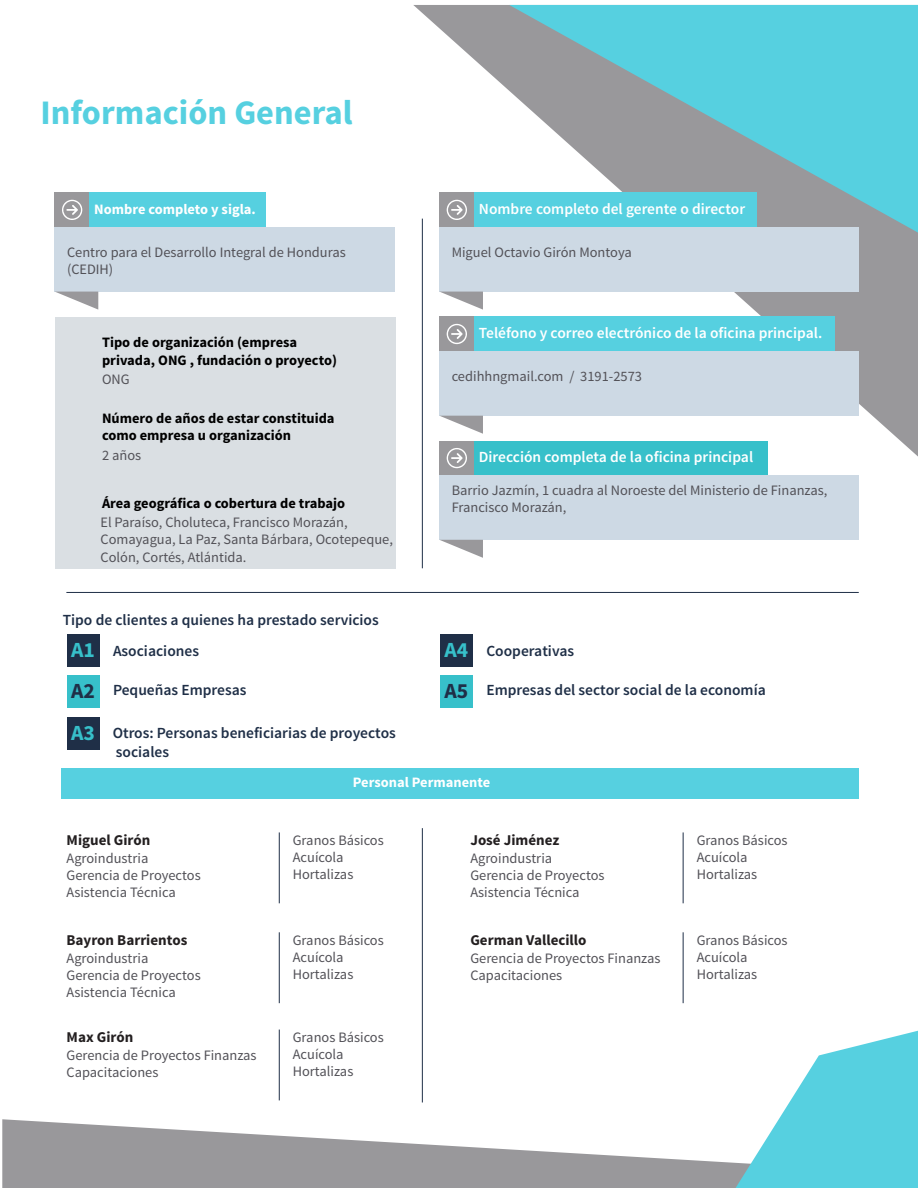
<style>
.page{position:relative;width:918px;height:1188px;background:#fff}
.page>*{position:absolute;margin:0;border:0;box-sizing:border-box;transform-origin:0 0}
.t1{font:700 34.35px "Source Sans Pro";color:#56d0e0}
.t2{font:700 21.6px "Source Sans Pro";color:#37c0ca}
.t3{font:700 21.6px "Source Sans Pro";color:#1f2f47}
.t4{font:600 15.45px/18.6px "Source Sans Pro";color:#1f2f47}
.t5{font:600 15.45px "Source Sans Pro";color:#fff}
.t6{font:700 15px "Source Sans Pro";color:#231f20}
.t7{font:14.4px/17.2px "Source Sans Pro";color:#525157}
.t8{font:700 14.4px/17.2px "Source Sans Pro";color:#000}
.t9{font:700 14.4px "Source Sans Pro";color:#fff}
</style>
<div class="page">
<svg style="left:2px;top:1119px;width:734px;height:69px;fill:#99989b"></svg>
<svg style="left:413px;top:5px;width:505px;height:452px"></svg>
<svg style="left:509px;top:5px;width:409px;height:228px;background:#7abec8"></svg>
<svg style="left:736px;top:1031px;width:182px;height:157px"></svg>
<div style="left:55px;top:317px;width:340px;height:251px;background:#dadfe3"></div>
<div style="left:439px;top:193px;width:35px;height:34px;background:#99989b"></div>
<div style="left:474px;top:193px;width:283px;height:34px;background:#56d0e0"></div>
<div style="left:439px;top:227px;width:420px;height:65px;background:#cdd9e4"></div>
<svg style="left:447px;top:200px;width:20px;height:20px"></svg>
<svg style="left:439px;top:292px;width:44px;height:18px"></svg>
<div style="left:55px;top:193px;width:35px;height:34px;background:#99989b"></div>
<div style="left:90px;top:193px;width:176px;height:34px;background:#56d0e0"></div>
<div style="left:55px;top:227px;width:340px;height:65px;background:#cdd9e4"></div>
<svg style="left:62px;top:200px;width:20px;height:20px"></svg>
<svg style="left:56px;top:292px;width:42px;height:18px"></svg>
<div style="left:439px;top:317px;width:35px;height:34px;background:#99989b"></div>
<div style="left:474px;top:317px;width:361px;height:34px;background:#56d0e0"></div>
<div style="left:439px;top:351px;width:420px;height:65px;background:#cdd9e4"></div>
<svg style="left:447px;top:324px;width:20px;height:20px"></svg>
<svg style="left:439px;top:416px;width:44px;height:18px"></svg>
<div style="left:439px;top:441px;width:35px;height:34px;background:#99989b"></div>
<div style="left:474px;top:441px;width:294px;height:34px;background:#37c0ca"></div>
<div style="left:439px;top:475px;width:420px;height:65px;background:#cdd9e4"></div>
<svg style="left:447px;top:448px;width:20px;height:20px"></svg>
<svg style="left:440px;top:540px;width:43px;height:18px"></svg>
<hr style="left:422px;top:219px;width:1px;height:349px;background:#1f2f47">
<hr style="left:422px;top:828px;width:1px;height:274px;background:#1f2f47">
<div style="left:67px;top:634px;width:33px;height:32px;background:#1f2f47"></div>
<div style="left:67px;top:676px;width:33px;height:32px;background:#37c0ca"></div>
<div style="left:441px;top:634px;width:32px;height:32px;background:#1f2f47"></div>
<div style="left:441px;top:676px;width:32px;height:32px;background:#37c0ca"></div>
<div style="left:67px;top:718px;width:33px;height:32px;background:#1f2f47"></div>
<div style="left:61px;top:768px;width:797px;height:30px;background:#56d0e0"></div>
<hr style="left:279px;top:832px;width:1px;height:71px;background:#1f2f47">
<hr style="left:683px;top:832px;width:1px;height:71px;background:#1f2f47">
<hr style="left:279px;top:932px;width:1px;height:71px;background:#1f2f47">
<hr style="left:279px;top:1030px;width:1px;height:70px;background:#1f2f47">
<hr style="left:683px;top:932px;width:1px;height:71px;background:#1f2f47">
<hr style="left:66px;top:592px;width:793px;height:1px;background:#1f2f47">
<h1 class="t1" style="left:41px;top:90px;width:314px">Información General</h1>
<p class="t9" style="left:94px;top:200px;width:163px">Nombre completo y sigla.</p>
<p class="t7" style="left:67px;top:243px;width:280px">Centro para el Desarrollo Integral de Honduras (CEDIH)</p>
<p class="t8" style="left:102px;top:335px;width:236px">Tipo de organización (empresa privada, ONG , fundación o proyecto)</p>
<p class="t7" style="left:102px;top:371px;width:29px">ONG</p>
<p class="t8" style="left:102px;top:410px;width:234px">Número de años de estar constituida como empresa u organización</p>
<p class="t7" style="left:102px;top:446px;width:41px">2 años</p>
<p class="t8" style="left:102px;top:495px;width:245px">Área geográfica o cobertura de trabajo</p>
<p class="t7" style="left:101px;top:514px;width:294px">El Paraíso, Choluteca, Francisco Morazán,<br>Comayagua, La Paz, Santa Bárbara, Ocotepeque,<br>Colón, Cortés, Atlántida.</p>
<p class="t4" style="left:63px;top:611px;width:317px">Tipo de clientes a quienes ha prestado servicios</p>
<h2 class="t2" style="left:71px;top:636px;width:25px">A1</h2>
<h2 class="t3" style="left:71px;top:677px;width:25px">A2</h2>
<h2 class="t2" style="left:71px;top:719px;width:25px">A3</h2>
<p class="t4" style="left:113px;top:642px;width:88px">Asociaciones</p>
<p class="t4" style="left:113px;top:681px;width:135px">Pequeñas Empresas</p>
<p class="t4" style="left:113px;top:724px;width:285px">Otros: Personas beneficiarias de proyectos sociales</p>
<p class="t5" style="left:479px;top:199px;width:268px">Nombre completo del gerente o director</p>
<p class="t7" style="left:452px;top:243px;width:182px">Miguel Octavio Girón Montoya</p>
<p class="t5" style="left:479px;top:323px;width:345px">Teléfono y correo electrónico de la oficina principal.</p>
<p class="t7" style="left:452px;top:368px;width:192px">cedihhngmail.com / 3191-2573</p>
<p class="t5" style="left:479px;top:447px;width:276px">Dirección completa de la oficina principal</p>
<p class="t7" style="left:452px;top:482px;width:377px">Barrio Jazmín, 1 cuadra al Noroeste del Ministerio de Finanzas,<br>Francisco Morazán,</p>
<h2 class="t2" style="left:445px;top:636px;width:25px">A4</h2>
<h2 class="t3" style="left:445px;top:677px;width:25px">A5</h2>
<p class="t4" style="left:486px;top:642px;width:89px">Cooperativas</p>
<p class="t4" style="left:486px;top:681px;width:281px">Empresas del sector social de la economía</p>
<p class="t6" style="left:67px;top:830px;width:85px">Miguel Girón</p>
<p class="t7" style="left:67px;top:850px;width:136px">Agroindustria<br>Gerencia de Proyectos<br>Asistencia Técnica</p>
<p class="t6" style="left:67px;top:930px;width:122px">Bayron Barrientos</p>
<p class="t7" style="left:67px;top:950px;width:136px">Agroindustria<br>Gerencia de Proyectos<br>Asistencia Técnica</p>
<p class="t6" style="left:67px;top:1027px;width:68px">Max Girón</p>
<p class="t7" style="left:67px;top:1047px;width:192px">Gerencia de Proyectos Finanzas<br>Capacitaciones</p>
<p class="t9" style="left:353px;top:773px;width:139px">Personal Permanente</p>
<p class="t7" style="left:293px;top:832px;width:92px">Granos Básicos<br>Acuícola<br>Hortalizas</p>
<p class="t6" style="left:470px;top:830px;width:91px">José Jiménez</p>
<p class="t7" style="left:470px;top:850px;width:136px">Agroindustria<br>Gerencia de Proyectos<br>Asistencia Técnica</p>
<p class="t7" style="left:293px;top:931px;width:92px">Granos Básicos<br>Acuícola<br>Hortalizas</p>
<p class="t7" style="left:293px;top:1029px;width:92px">Granos Básicos<br>Acuícola<br>Hortalizas</p>
<p class="t6" style="left:470px;top:930px;width:118px">German Vallecillo</p>
<p class="t7" style="left:470px;top:950px;width:192px">Gerencia de Proyectos Finanzas<br>Capacitaciones</p>
<p class="t7" style="left:697px;top:832px;width:92px">Granos Básicos<br>Acuícola<br>Hortalizas</p>
<p class="t7" style="left:697px;top:931px;width:92px">Granos Básicos<br>Acuícola<br>Hortalizas</p>
</div>
